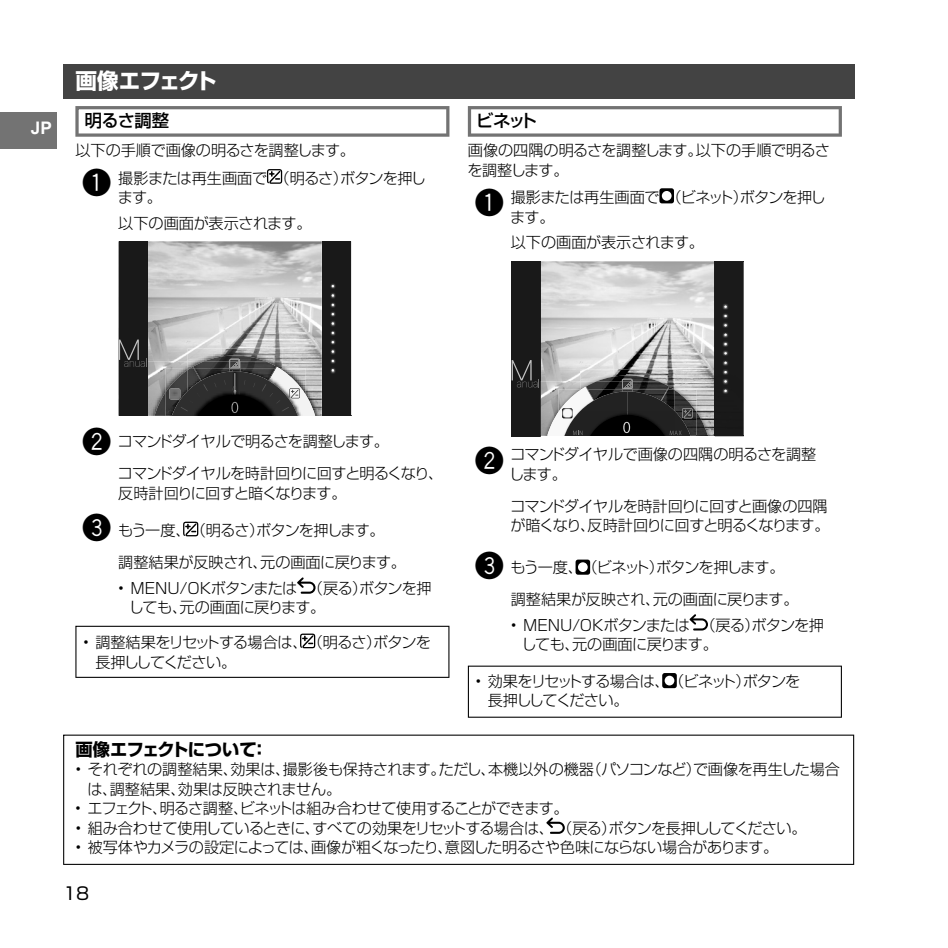
<style>
.page{position:relative;width:948px;height:948px;background:#fff}
.page>*{position:absolute;margin:0;border:0;box-sizing:border-box;transform-origin:0 0}
.t1{font:30.25px "Akakusuji";color:#000}
.t2{font:21.5px "Shin Go Pro Bold 90 pv RKSJ H";letter-spacing:-.07em;color:#fff}
.t3{font:17.25px "Shin Go Pro Bold 90 pv RKSJ H";letter-spacing:-.025em;color:#000}
.t4{font:17.25px "Shin Go Pro Medium 90 pv RKSJ H";letter-spacing:-.035em;color:#000}
.t5{font:17.25px "Shin Go Pro Regular 90 pv RKSJ H";color:#000}
.t6{font:700 17.25px "Arial";color:#fff}
.t7{font:15.25px/19.5px "Shin Go Pro Light 90 pv RKSJ H";letter-spacing:-.035em;color:#000}
.t8{font:15.25px/19.5px "Shin Go Pro Light 90 pv RKSJ H";letter-spacing:-.065em;color:#000}
.t9{font:15.25px "Shin Go Pro Light 90 pv RKSJ H";letter-spacing:-.075em;color:#000}
.s1{font-family:"Akakusuji";font-size:30.25px}
</style>
<div class="page">
<div style="left:0;top:112px;width:57px;height:37px;background:#737373"></div>
<div style="left:63px;top:64px;width:791px;height:35px;background:#434343"></div>
<svg style="left:75px;top:106px;width:374px;height:31px"></svg>
<svg style="left:267px;top:169px;width:15px;height:15px"></svg>
<svg style="left:183px;top:521px;width:15px;height:15px"></svg>
<svg style="left:297px;top:577px;width:18px;height:16px"></svg>
<svg style="left:75px;top:625px;width:374px;height:52px"></svg>
<svg style="left:468px;top:106px;width:373px;height:31px"></svg>
<svg style="left:659px;top:188px;width:15px;height:15px"></svg>
<svg style="left:575px;top:559px;width:15px;height:15px"></svg>
<svg style="left:689px;top:614px;width:19px;height:16px"></svg>
<svg style="left:468px;top:665px;width:373px;height:52px"></svg>
<svg style="left:63px;top:734px;width:791px;height:130px"></svg>
<svg style="left:546px;top:817px;width:18px;height:16px"></svg>
<img style="left:147px;top:241px;width:204px;height:175px">
<div style="left:118px;top:241px;width:28px;height:175px;background:#a5a5a5"></div>
<img style="left:187px;top:348px;width:95px;height:11px">
<img style="left:204px;top:355px;width:61px;height:4px">
<img style="left:147px;top:361px;width:18px;height:55px">
<img style="left:154px;top:392px;width:11px;height:24px">
<svg style="left:165px;top:359px;width:157px;height:57px;background:#5b5b5b"></svg>
<div style="left:119px;top:241px;width:28px;height:175px;background:#191919"></div>
<div style="left:322px;top:241px;width:28px;height:175px;background:#191919"></div>
<svg style="left:119px;top:339px;width:28px;height:28px"></svg>
<svg style="left:330px;top:284px;width:6px;height:89px"></svg>
<img style="left:696px;top:261px;width:11px;height:120px">
<img style="left:696px;top:381px;width:11px;height:31px">
<img style="left:696px;top:412px;width:11px;height:24px">
<svg style="left:707px;top:261px;width:37px;height:176px;background:#404040"></svg>
<svg style="left:511px;top:261px;width:185px;height:176px;background:#939393"></svg>
<p class="t6" style="left:31px;top:118px;width:23px">JP</p>
<h2 class="t2" style="left:75px;top:73px;width:143px">画像エフェクト</h2>
<p class="t4" style="left:85px;top:114px;width:86px">明るさ調整</p>
<p class="t7" style="left:83px;top:139px;width:345px;line-height:27.5px;text-indent:-7px">以下の手順で画像の明るさを調整します。<br><span class="s1">~</span> 撮影または再生画面で（明るさ）ボタンを押し</p>
<p class="t7" style="left:118px;top:187px;width:195px;line-height:25.5px">ます。<br>以下の画面が表示されます。</p>
<p class="t4" style="left:476px;top:114px;width:62px">ビネット</p>
<p class="t7" style="left:467px;top:143px;width:364px">画像の四隅の明るさを調整します。以下の手順で明るさを調整します。</p>
<p class="t7" style="left:510px;top:190px;width:317px;text-indent:-35px"><span class="s1">~</span> 撮影または再生画面で（ビネット）ボタンを押します。</p>
<p class="t7" style="left:510px;top:235px;width:195px">以下の画面が表示されます。</p>
<p class="t7" style="left:118px;top:428px;width:327px;line-height:31.8px;text-indent:-35px"><span class="s1">Ÿ</span> コマンドダイヤルで明るさを調整します。<br>コマンドダイヤルを時計回りに回すと明るくなり、</p>
<p class="t9" style="left:118px;top:487px;width:230px">反時計回りに回すと暗くなります。</p>
<p class="t7" style="left:118px;top:517px;width:289px;line-height:31.8px;text-indent:-36px"><span class="s1">!</span> もう一度、（明るさ）ボタンを押します。<br>調整結果が反映され、元の画面に戻ります。</p>
<p class="t7" style="left:129px;top:580px;width:304px;text-indent:-11px">• MENU/OKボタンまたは （戻る）ボタンを押しても、元の画面に戻ります。</p>
<p class="t8" style="left:95px;top:634px;width:337px;text-indent:-12px">• 調整結果をリセットする場合は、（明るさ）ボタンを長押ししてください。</p>
<h1 class="t1" style="left:475px;top:445px;width:30px">Ÿ</h1>
<p class="t7" style="left:509px;top:447px;width:309px">コマンドダイヤルで画像の四隅の明るさを調整します。</p>
<p class="t7" style="left:510px;top:498px;width:321px">コマンドダイヤルを時計回りに回すと画像の四隅が暗くなり、反時計回りに回すと明るくなります。</p>
<p class="t7" style="left:510px;top:553px;width:289px;line-height:31.8px;text-indent:-36px"><span class="s1">!</span> もう一度、（ビネット）ボタンを押します。調整結果が反映され、元の画面に戻ります。</p>
<p class="t7" style="left:521px;top:617px;width:304px;text-indent:-11px">• MENU/OKボタンまたは （戻る）ボタンを押しても、元の画面に戻ります。</p>
<p class="t8" style="left:488px;top:673px;width:314px;text-indent:-12px">• 効果をリセットする場合は、（ビネット）ボタンを長押ししてください。</p>
<p class="t3" style="left:75px;top:743px;width:194px">画像エフェクトについて：</p>
<p class="t7" style="left:87px;top:762px;width:754px;text-indent:-12px">• それぞれの調整結果、効果は、撮影後も保持されます。ただし、本機以外の機器（パソコンなど）で画像を再生した場合は、調整結果、効果は反映されません。</p>
<p class="t7" style="left:75px;top:800px;width:495px">• エフェクト、明るさ調整、ビネットは組み合わせて使用することができます。</p>
<p class="t7" style="left:75px;top:820px;width:732px">• 組み合わせて使用しているときに、すべての効果をリセットする場合は、（戻る）ボタンを長押ししてください。</p>
<p class="t7" style="left:75px;top:839px;width:704px">• 被写体やカメラの設定によっては、画像が粗くなったり、意図した明るさや色味にならない場合があります。</p>
<p class="t5" style="left:63px;top:887px;width:28px">18</p>
</div>
